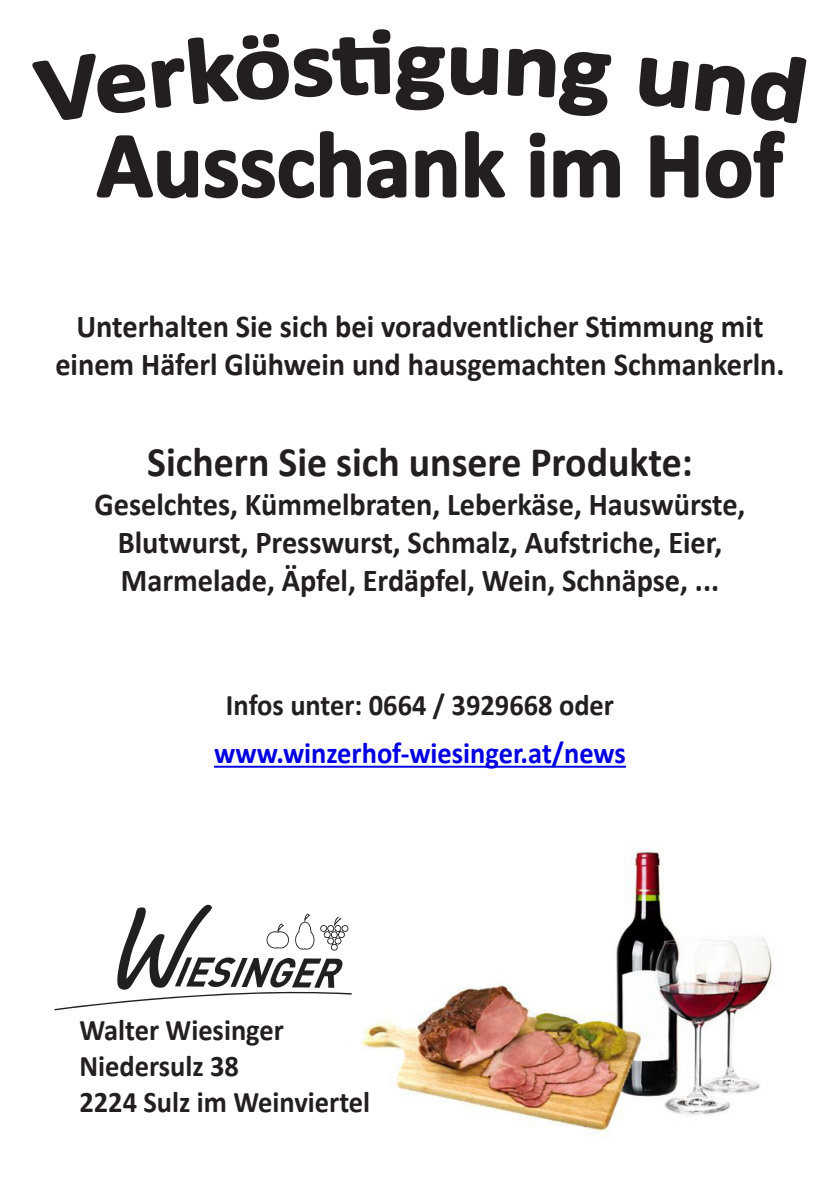
<style>
.page{position:relative;width:840px;height:1191px;background:#fff}
.page>*{position:absolute;margin:0;border:0;box-sizing:border-box;transform-origin:0 0}
.t1{font:700 93.8px "Calibri";color:#231f20}
.t2{font:700 42px "Calibri";color:#231f20;scale:.95 1}
.t3{font:700 32px/38.4px "Calibri";color:#231f20;text-align:center;scale:.95 1}
.t4{font:700 30px "Calibri";color:#231f20;scale:.95 1}
.t5{font:700 30px "Calibri";color:#0000e1;scale:.95 1}
</style>
<div class="page">
<svg style="left:32px;top:29px;width:588px;height:170px"></svg>
<svg style="left:639px;top:56px;width:168px;height:143px"></svg>
<hr style="left:214px;top:765px;width:411px;height:2px;background:#0000e1">
<img style="left:362px;top:847px;width:410px;height:289px">
<svg style="left:54px;top:904px;width:297px;height:106px"></svg>
<p class="t1" style="left:97px;top:99px;width:687px">Ausschank im Hof</p>
<p class="t3" style="left:76px;top:306px;width:724px">Unterhalten Sie sich bei voradventlicher Stimmung mit</p>
<p class="t3" style="left:55px;top:344px;width:768px">einem Häferl Glühwein und hausgemachten Schmankerln.</p>
<p class="t2" style="left:147px;top:432px;width:575px">Sichern Sie sich unsere Produkte:</p>
<p class="t3" style="left:94px;top:483px;width:686px">Geselchtes, Kümmelbraten, Leberkäse, Hauswürste,<br>Blutwurst, Presswurst, Schmalz, Aufstriche, Eier,</p>
<p class="t3" style="left:121px;top:560px;width:631px">Marmelade, Äpfel, Erdäpfel, Wein, Schnäpse, ...</p>
<p class="t4" style="left:226px;top:684px;width:410px">Infos unter: 0664 / 3929668 oder</p>
<p class="t5" style="left:214px;top:732px;width:435px">www.winzerhof-wiesinger.at/news</p>
<p class="t4" style="left:79px;top:1008px;width:217px">Walter Wiesinger</p>
<p class="t4" style="left:79px;top:1044px;width:169px">Niedersulz 38</p>
<p class="t4" style="left:79px;top:1080px;width:307px">2224 Sulz im Weinviertel</p>
</div>
